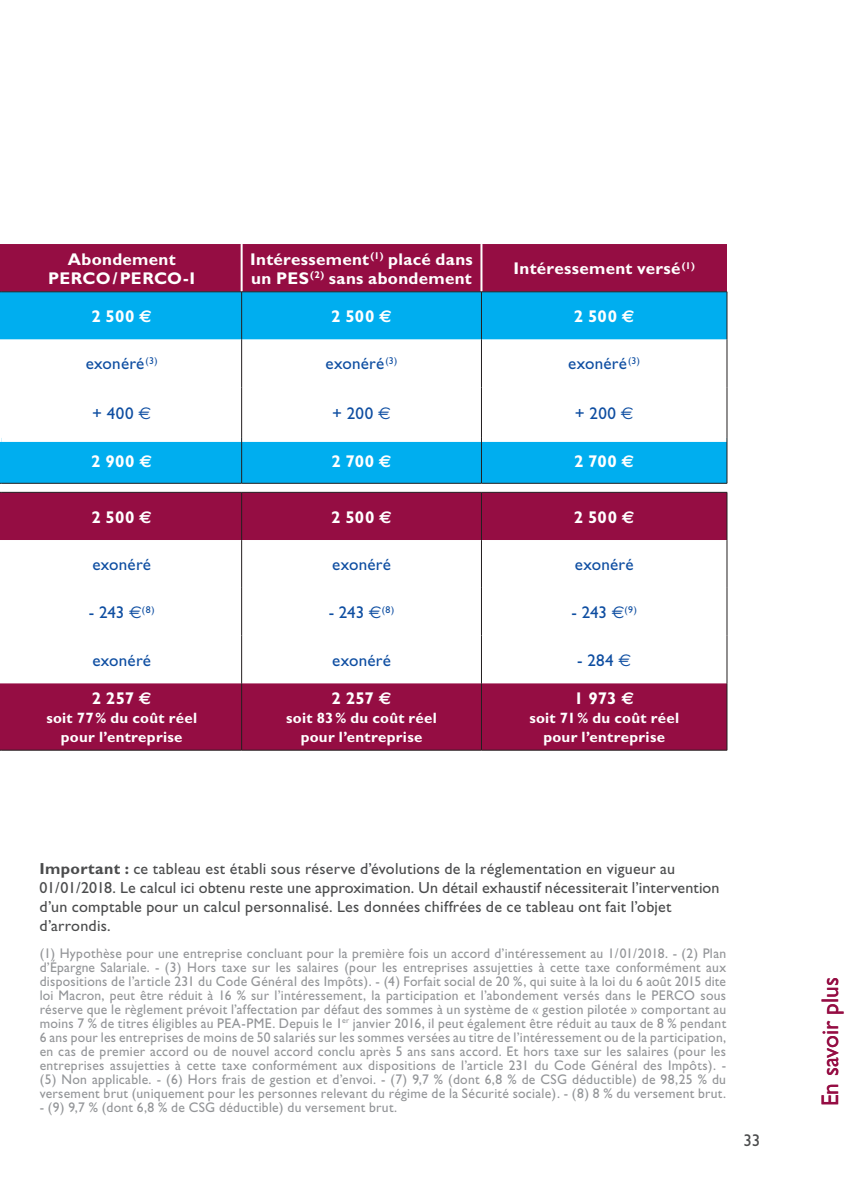
<style>
.page{position:relative;width:851px;height:1191px;background:#fff}
.page>*{position:absolute;margin:0;border:0;box-sizing:border-box;transform-origin:0 0}
.t1{font:24px "Gill Sans";color:#950d43}
.t2{font:700 17px/19px "Gill Sans";letter-spacing:.015em;color:#fff;text-align:center}
.t3{font:17px "Gill Sans";letter-spacing:.015em;color:#0d4da1}
.t4{font:17px "Gill Sans";color:#4b4c4d}
.t5{font:16px/19px "Gill Sans";letter-spacing:.015em;color:#4b4c4d}
.t6{font:700 15px/19px "Gill Sans";letter-spacing:.02em;color:#fff;text-align:center}
.t7{font:14px/14px "Gill Sans";letter-spacing:.02em;color:#939598;text-align:justify}
.s1{font-family:"Euro Sans"}
.s2{font-weight:700}
</style>
<div class="page">
<svg style="left:0;top:244px;width:726px;height:506px;fill:#950d43"></svg>
<div style="left:0;top:292px;width:726px;height:47px;background:#00aeef"></div>
<svg style="left:0;top:339px;width:726px;height:249px"></svg>
<hr style="left:240px;top:244px;width:2px;height:47px;background:#fff">
<hr style="left:480px;top:244px;width:2px;height:47px;background:#fff">
<svg style="left:0;top:434px;width:2px;height:8px"></svg>
<div style="left:2px;top:434px;width:239px;height:8px;background:#fff"></div>
<div style="left:242px;top:434px;width:239px;height:8px;background:#fff"></div>
<div style="left:481px;top:434px;width:245px;height:8px;background:#fff"></div>
<hr style="left:2px;top:291px;width:239px;height:1px;background:#231f20">
<hr style="left:241px;top:291px;width:240px;height:1px;background:#231f20">
<hr style="left:241px;top:292px;width:1px;height:47px;background:#231f20">
<hr style="left:481px;top:291px;width:246px;height:1px;background:#231f20">
<hr style="left:481px;top:292px;width:1px;height:47px;background:#231f20">
<hr style="left:726px;top:292px;width:1px;height:47px;background:#231f20">
<hr style="left:241px;top:339px;width:1px;height:48px;background:#231f20">
<hr style="left:481px;top:339px;width:1px;height:48px;background:#231f20">
<hr style="left:726px;top:339px;width:1px;height:48px;background:#231f20">
<hr style="left:241px;top:387px;width:1px;height:51px;background:#231f20">
<hr style="left:481px;top:387px;width:1px;height:51px;background:#231f20">
<hr style="left:726px;top:387px;width:1px;height:51px;background:#231f20">
<hr style="left:241px;top:438px;width:1px;height:45px;background:#231f20">
<hr style="left:481px;top:438px;width:1px;height:45px;background:#231f20">
<hr style="left:726px;top:438px;width:1px;height:45px;background:#231f20">
<hr style="left:241px;top:492px;width:1px;height:48px;background:#231f20">
<hr style="left:481px;top:492px;width:1px;height:48px;background:#231f20">
<hr style="left:726px;top:492px;width:1px;height:48px;background:#231f20">
<hr style="left:241px;top:540px;width:1px;height:48px;background:#231f20">
<hr style="left:481px;top:540px;width:1px;height:48px;background:#231f20">
<hr style="left:726px;top:540px;width:1px;height:48px;background:#231f20">
<hr style="left:241px;top:588px;width:1px;height:47px;background:#231f20">
<hr style="left:481px;top:588px;width:1px;height:47px;background:#231f20">
<hr style="left:726px;top:588px;width:1px;height:47px;background:#231f20">
<hr style="left:241px;top:635px;width:1px;height:48px;background:#231f20">
<hr style="left:481px;top:635px;width:1px;height:48px;background:#231f20">
<hr style="left:726px;top:635px;width:1px;height:48px;background:#231f20">
<hr style="left:241px;top:683px;width:1px;height:67px;background:#231f20">
<hr style="left:481px;top:683px;width:1px;height:67px;background:#231f20">
<hr style="left:726px;top:683px;width:1px;height:67px;background:#231f20">
<hr style="left:2px;top:492px;width:239px;height:1px;background:#231f20">
<hr style="left:241px;top:492px;width:240px;height:1px;background:#231f20">
<hr style="left:481px;top:492px;width:246px;height:1px;background:#231f20">
<hr style="left:2px;top:483px;width:239px;height:1px;background:#231f20">
<hr style="left:241px;top:483px;width:240px;height:1px;background:#231f20">
<hr style="left:481px;top:483px;width:246px;height:1px;background:#231f20">
<hr style="left:2px;top:750px;width:239px;height:1px;background:#231f20">
<hr style="left:241px;top:750px;width:240px;height:1px;background:#231f20">
<hr style="left:481px;top:750px;width:246px;height:1px;background:#231f20">
<p class="t2" style="left:48px;top:249px;width:148px">Abondement<br>PERCO/PERCO-I</p>
<p class="t2" style="left:250px;top:249px;width:224px;text-align:left">Intéressement<sup>(1)</sup> placé dans un PES<sup>(2)</sup> sans abondement</p>
<p class="t2" style="left:513px;top:259px;width:183px">Intéressement versé<sup>(1)</sup></p>
<p class="t2" style="left:91px;top:307px;width:62px">2 500 <span class="s1">€</span></p>
<p class="t2" style="left:331px;top:307px;width:62px">2 500 <span class="s1">€</span></p>
<p class="t2" style="left:573px;top:307px;width:62px">2 500 <span class="s1">€</span></p>
<p class="t3" style="left:86px;top:354px;width:73px">exonéré<sup>(3)</sup></p>
<p class="t3" style="left:325px;top:354px;width:73px">exonéré<sup>(3)</sup></p>
<p class="t3" style="left:568px;top:354px;width:73px">exonéré<sup>(3)</sup></p>
<p class="t3" style="left:92px;top:403px;width:60px">+ 400 <span class="s1">€</span></p>
<p class="t3" style="left:332px;top:403px;width:60px">+ 200 <span class="s1">€</span></p>
<p class="t3" style="left:574px;top:403px;width:60px">+ 200 <span class="s1">€</span></p>
<p class="t2" style="left:91px;top:452px;width:62px">2 900 <span class="s1">€</span></p>
<p class="t2" style="left:331px;top:452px;width:62px">2 700 <span class="s1">€</span></p>
<p class="t2" style="left:574px;top:452px;width:62px">2 700 <span class="s1">€</span></p>
<p class="t2" style="left:91px;top:507px;width:62px">2 500 <span class="s1">€</span></p>
<p class="t2" style="left:331px;top:507px;width:62px">2 500 <span class="s1">€</span></p>
<p class="t2" style="left:573px;top:507px;width:62px">2 500 <span class="s1">€</span></p>
<p class="t3" style="left:92px;top:555px;width:60px">exonéré</p>
<p class="t3" style="left:332px;top:555px;width:60px">exonéré</p>
<p class="t3" style="left:575px;top:555px;width:60px">exonéré</p>
<p class="t3" style="left:89px;top:602px;width:67px">- 243 <span class="s1">€</span><sup>(8)</sup></p>
<p class="t3" style="left:329px;top:602px;width:67px">- 243 <span class="s1">€</span><sup>(8)</sup></p>
<p class="t3" style="left:571px;top:602px;width:67px">- 243 <span class="s1">€</span><sup>(9)</sup></p>
<p class="t3" style="left:92px;top:650px;width:60px">exonéré</p>
<p class="t3" style="left:332px;top:650px;width:60px">exonéré</p>
<p class="t3" style="left:577px;top:650px;width:56px">- 284 <span class="s1">€</span></p>
<p class="t2" style="left:92px;top:689px;width:61px">2 257 <span class="s1">€</span></p>
<p class="t6" style="left:46px;top:708px;width:152px">soit 77% du coût réel pour l’entreprise</p>
<p class="t2" style="left:331px;top:689px;width:61px">2 257 <span class="s1">€</span></p>
<p class="t6" style="left:286px;top:708px;width:152px">soit 83% du coût réel pour l’entreprise</p>
<p class="t2" style="left:574px;top:689px;width:61px">1 973 <span class="s1">€</span></p>
<p class="t6" style="left:529px;top:708px;width:151px">soit 71% du coût réel pour l’entreprise</p>
<p class="t5" style="left:40px;top:859px;width:681px"><span class="s2">Important :</span> ce tableau est établi sous réserve d’évolutions de la réglementation en vigueur au 01/01/2018. Le calcul ici obtenu reste une approximation. Un détail exhaustif nécessiterait l’intervention d’un comptable pour un calcul personnalisé. Les données chiffrées de ce tableau ont fait l’objet d’arrondis.</p>
<p class="t7" style="left:40px;top:946px;width:688px">(1) Hypothèse pour une entreprise concluant pour la première fois un accord d’intéressement au 1/01/2018. - (2) Plan d’Épargne Salariale. - (3) Hors taxe sur les salaires (pour les entreprises assujetties à cette taxe conformément aux dispositions de l’article 231 du Code Général des Impôts). - (4) Forfait social de 20 %, qui suite à la loi du 6 août 2015 dite loi Macron, peut être réduit à 16 % sur l’intéressement, la participation et l’abondement versés dans le PERCO sous réserve que le règlement prévoit l’affectation par défaut des sommes à un système de « gestion pilotée » comportant au moins 7 % de titres éligibles au PEA-PME. Depuis le 1<sup>er</sup> janvier 2016, il peut également être réduit au taux de 8 % pendant 6 ans pour les entreprises de moins de 50 salariés sur les sommes versées au titre de l’intéressement ou de la participation, en cas de premier accord ou de nouvel accord conclu après 5 ans sans accord. Et hors taxe sur les salaires (pour les entreprises assujetties à cette taxe conformément aux dispositions de l’article 231 du Code Général des Impôts). - (5) Non applicable. - (6) Hors frais de gestion et d’envoi. - (7) 9,7 % (dont 6,8 % de CSG déductible) de 98,25 % du versement brut (uniquement pour les personnes relevant du régime de la Sécurité sociale). - (8) 8 % du versement brut.</p>
<p class="t7" style="left:40px;top:1100px;width:359px">- (9) 9,7 % (dont 6,8 % de CSG déductible) du versement brut.</p>
<p class="t4" style="left:743px;top:1130px;width:18px">33</p>
<h1 class="t1" style="left:816px;top:1106px;width:131px;rotate:-90deg">En savoir plus</h1>
</div>
